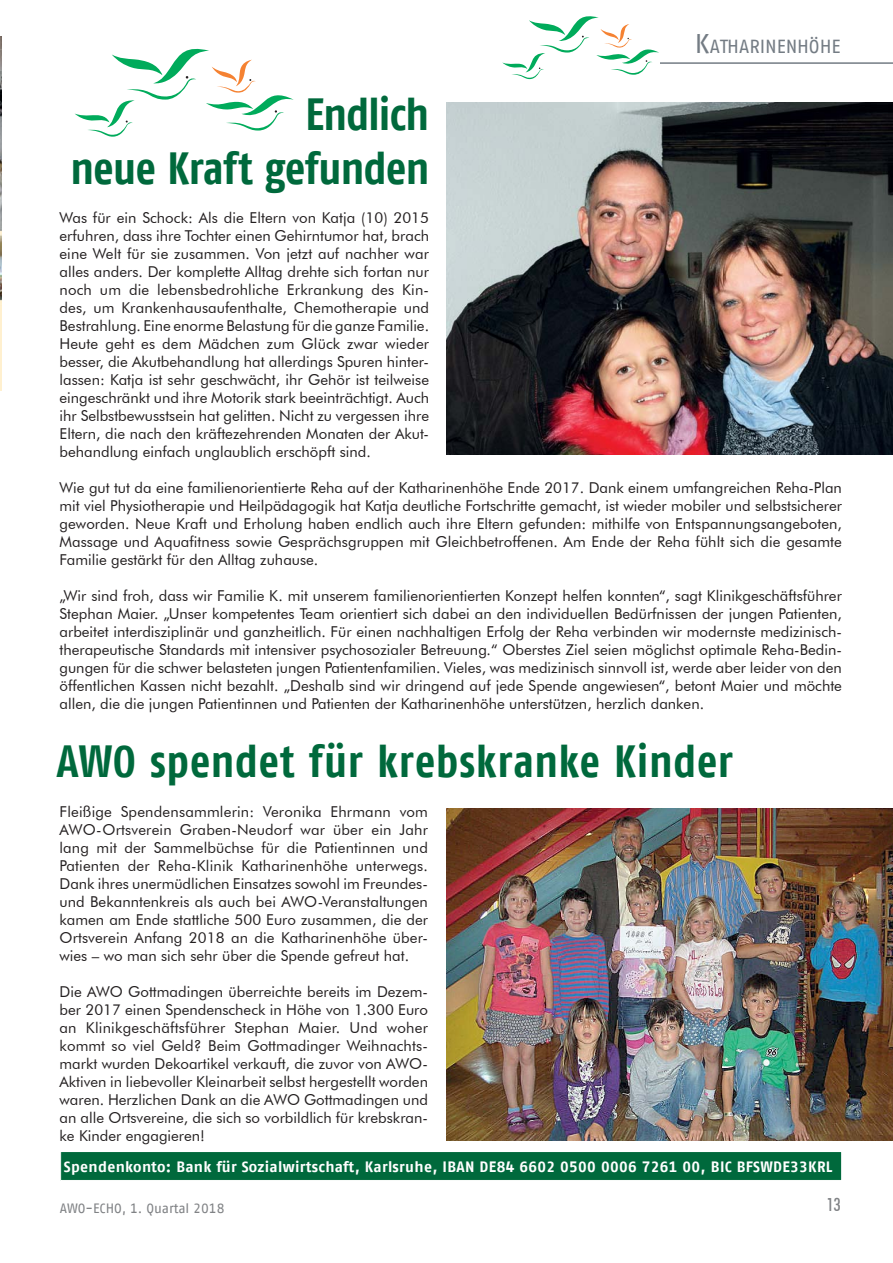
<style>
.page{position:relative;width:893px;height:1263px;background:#fff}
.page>*{position:absolute;margin:0;border:0;box-sizing:border-box;transform-origin:0 0}
.t1{font:700 45px "AWO Fago Cond";letter-spacing:.01em;color:#00693c}
.t2{font:700 45px/54px "AWO Fago Cond";letter-spacing:-.01em;color:#00693c;text-align:right}
.t3{font:18.9px "AWO Fago Office";letter-spacing:-.005em;color:#747c84}
.t4{font:500 condensed 18px "Futura BT";color:#808285}
.t5{font:15px/18px "Futura BT";color:#231f20;text-align:justify}
.t6{font:700 15px "AWO Fago Office";letter-spacing:.02em;color:#fff}
.t7{font:13.5px "AWO Fago Office";color:#808285}
.s1{font-size:27px}
</style>
<div class="page">
<hr style="left:592px;top:62px;width:301px;height:2px;background:#747c84">
<div style="left:61px;top:1151px;width:781px;height:29px;background:#00693c"></div>
<div style="left:60px;top:1151px;width:782px;height:30px;border:1px solid #fff"></div>
<img style="left:446px;top:103px;width:447px;height:352px">
<img style="left:446px;top:809px;width:447px;height:332px">
<img style="left:0;top:36px;width:1px;height:355px">
<svg style="left:75px;top:49px;width:219px;height:88px"></svg>
<div style="left:480px;top:16px;width:180px;height:76px;background:#fff"></div>
<svg style="left:502px;top:16px;width:157px;height:63px"></svg>
<p class="t3" style="left:695px;top:36px;width:147px"><span class="s1">K</span>ATHARINENHÖHE</p>
<h1 class="t2" style="left:70px;top:86px;width:360px">Endlich<br>neue Kraft gefunden</h1>
<p class="t5" style="left:60px;top:208px;width:371px">Was für ein Schock: Als die Eltern von Katja (10) 2015 erfuhren, dass ihre Tochter einen Gehirntumor hat, brach eine Welt für sie zusammen. Von jetzt auf nachher war alles anders. Der komplette Alltag drehte sich fortan nur noch um die lebensbedrohliche Erkrankung des Kin&shy;des, um Krankenhausaufenthalte, Chemotherapie und Bestrahlung. Eine enorme Belastung für die ganze Familie.<br>Heute geht es dem Mädchen zum Glück zwar wieder besser, die Akutbehandlung hat allerdings Spuren hinter&shy;lassen: Katja ist sehr geschwächt, ihr Gehör ist teilweise eingeschränkt und ihre Motorik stark beeinträchtigt. Auch ihr Selbstbewusstsein hat gelitten. Nicht zu vergessen ihre Eltern, die nach den kräftezehrenden Monaten der Akut&shy;behandlung einfach unglaublich erschöpft sind.</p>
<p class="t5" style="left:60px;top:478px;width:784px">Wie gut tut da eine familienorientierte Reha auf der Katharinenhöhe Ende 2017. Dank einem umfangreichen Reha-Plan mit viel Physiotherapie und Heilpädagogik hat Katja deutliche Fortschritte gemacht, ist wieder mobiler und selbstsicherer geworden. Neue Kraft und Erholung haben endlich auch ihre Eltern gefunden: mithilfe von Entspannungsangeboten, Massage und Aquafitness sowie Gesprächsgruppen mit Gleichbetroffenen. Am Ende der Reha fühlt sich die gesamte Familie gestärkt für den Alltag zuhause.</p>
<p class="t5" style="left:60px;top:586px;width:784px">„Wir sind froh, dass wir Familie K. mit unserem familienorientierten Konzept helfen konnten“, sagt Klinikgeschäftsführer Stephan Maier. „Unser kompetentes Team orientiert sich dabei an den individuellen Bedürfnissen der jungen Patienten, arbeitet interdisziplinär und ganzheitlich. Für einen nachhaltigen Erfolg der Reha verbinden wir modernste medizinisch&shy;therapeutische Standards mit intensiver psychosozialer Betreuung.“ Oberstes Ziel seien möglichst optimale Reha-Bedin&shy;gungen für die schwer belasteten jungen Patientenfamilien. Vieles, was medizinisch sinnvoll ist, werde aber leider von den öffentlichen Kassen nicht bezahlt. „Deshalb sind wir dringend auf jede Spende angewiesen“, betont Maier und möchte allen, die die jungen Patientinnen und Patienten der Katharinenhöhe unterstützen, herzlich danken.</p>
<h1 class="t1" style="left:57px;top:735px;width:677px">AWO spendet für krebskranke Kinder</h1>
<p class="t5" style="left:60px;top:802px;width:370px">Fleißige Spendensammlerin: Veronika Ehrmann vom AWO-Ortsverein Graben-Neudorf war über ein Jahr lang mit der Sammelbüchse für die Patientinnen und Patienten der Reha-Klinik Katharinenhöhe unterwegs.<br>Dank ihres unermüdlichen Einsatzes sowohl im Freundes&shy;und Bekanntenkreis als auch bei AWO-Veranstaltungen kamen am Ende stattliche 500 Euro zusammen, die der Ortsverein Anfang 2018 an die Katharinenhöhe über&shy;wies – wo man sich sehr über die Spende gefreut hat.</p>
<p class="t5" style="left:60px;top:982px;width:370px">Die AWO Gottmadingen überreichte bereits im Dezem&shy;ber 2017 einen Spendenscheck in Höhe von 1.300 Euro an Klinikgeschäftsführer Stephan Maier. Und woher kommt so viel Geld? Beim Gottmadinger Weihnachts&shy;markt wurden Dekoartikel verkauft, die zuvor von AWO-Aktiven in liebevoller Kleinarbeit selbst hergestellt worden waren. Herzlichen Dank an die AWO Gottmadingen und an alle Ortsvereine, die sich so vorbildlich für krebskran&shy;ke Kinder engagieren!</p>
<p class="t6" style="left:64px;top:1160px;width:770px">Spendenkonto: Bank für Sozialwirtschaft, Karlsruhe, IBAN DE84 6602 0500 0006 7261 00, BIC BFSWDE33KRL</p>
<p class="t7" style="left:60px;top:1200px;width:166px">AWO-ECHO, 1. Quartal 2018</p>
<p class="t4" style="left:827px;top:1193px;width:15px">13</p>
</div>
